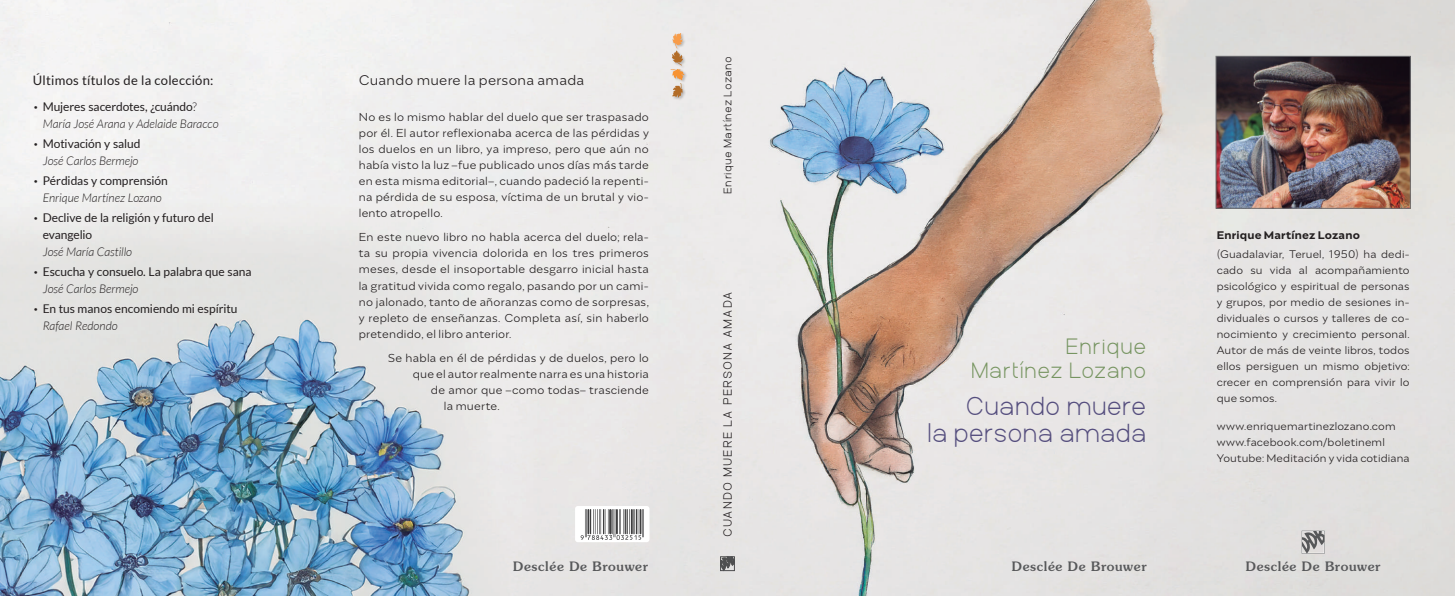
<style>
.page{position:relative;width:1455px;height:596px;background:#fff}
.page>*{position:absolute;margin:0;border:0;box-sizing:border-box;transform-origin:0 0}
.t1{font:26px/27px "Aperta";letter-spacing:-.015em;color:#554e7e;text-align:right}
.t2{font:22.2px "Aperta";letter-spacing:.01em;color:#82a56c}
.t3{font:22px "Aperta";letter-spacing:.005em;color:#82a56c}
.t4{font:300 14px "Engram";letter-spacing:.02em;color:#231f20}
.t5{font:500 13px "Souvenir Std";letter-spacing:.05em;color:#57585a}
.t6{font:13px "Lato";letter-spacing:.02em;color:#231f20}
.t7{font:italic 300 12px/17px "Lato";letter-spacing:-.005em;color:#231f20;text-align:center}
.t8{font:12px/19.8px "Lato";letter-spacing:-.005em;color:#231f20}
.t9{font:800 12px "Aperta";letter-spacing:.08em;color:#231f20}
.t10{font:300 11.5px/16px "Engram";letter-spacing:.02em;color:#231f20;text-align:justify}
.t11{font:300 11px/16px "Engram";letter-spacing:.015em;color:#231f20;text-align:justify}
.t12{font:800 11px "Aperta";letter-spacing:.035em;color:#231f20}
.t13{font:600 11px "Engram";letter-spacing:.02em;color:#231f20}
.s1{font-weight:900;font-style:normal}
.s2{font-weight:400;font-style:normal}
.s3{font-style:normal}
.s4{font-weight:900}
.s5{font-weight:300;font-style:italic}
</style>
<div class="page">
<img style="left:0;top:0;width:1454px;height:595px">
<div style="left:671px;top:50px;width:15px;height:19px;background:#231f20;opacity:.25"></div>
<div style="left:670px;top:68px;width:17px;height:15px;background:#231f20;opacity:.25"></div>
<div style="left:671px;top:83px;width:14px;height:18px;background:#231f20;opacity:.25"></div>
<div style="left:672px;top:33px;width:14px;height:19px;background:#eae8e8"></div>
<svg style="left:670px;top:33px;width:14px;height:64px"></svg>
<svg style="left:720px;top:556px;width:14px;height:14px"></svg>
<img style="left:1217px;top:58px;width:191px;height:148px">
<div style="left:1215px;top:56px;width:195px;height:152px;border:1px solid #6c6d70"></div>
<div style="left:575px;top:505px;width:74px;height:37px;background:#fff;border-radius:3px"></div>
<svg style="left:1301px;top:530px;width:23px;height:23px"></svg>
<svg style="left:580px;top:509px;width:64px;height:30px"></svg>
<p class="t6" style="left:33px;top:73px;width:182px">Últimos títulos de la colección:</p>
<p class="t7" style="left:43px;top:99px;width:177px;text-align:left;text-indent:-9px"><span class="s1">·</span> <span class="s2">Mujeres sacerdotes, ¿cuándo</span><span class="s3">?<br></span>María José Arana y Adelaide Baracco</p>
<p class="t7" style="left:34px;top:136px;width:108px"><span class="s1">·</span> <span class="s2">Motivación y salud<br></span>José Carlos Bermejo</p>
<p class="t7" style="left:34px;top:172px;width:135px"><span class="s1">·</span> <span class="s2">Pérdidas y comprensión<br></span>Enrique Martínez Lozano</p>
<p class="t8" style="left:43px;top:209px;width:173px;line-height:17px;text-indent:-9px"><span class="s4">·</span> Declive de la religión y futuro del evangelio</p>
<p class="t8" style="left:34px;top:241px;width:219px;text-indent:9px"><span class="s5">José María Castillo<br></span><span class="s4">·</span> Escucha y consuelo. La palabra que sana</p>
<p class="t8" style="left:34px;top:278px;width:205px;text-indent:9px"><span class="s5">José Carlos Bermejo<br></span><span class="s4">·</span> En tus manos encomiendo mi espíritu</p>
<p class="t7" style="left:43px;top:317px;width:77px">Rafael Redondo</p>
<p class="t4" style="left:359px;top:71px;width:227px">Cuando muere la persona amada</p>
<p class="t10" style="left:359px;top:108px;width:292px">No es lo mismo hablar del duelo que ser traspasado por él. El autor reflexionaba acerca de las pérdidas y los duelos en un libro, ya impreso, pero que aún no había visto la luz –fue publicado unos días más tarde en esta misma editorial–, cuando padeció la repenti&shy;na pérdida de su esposa, víctima de un brutal y vio&shy;lento atropello.</p>
<p class="t10" style="left:359px;top:229px;width:292px">En este nuevo libro no habla acerca del duelo; rela&shy;ta su propia vivencia dolorida en los tres primeros meses, desde el insoportable desgarro inicial hasta la gratitud vivida como regalo, pasando por un cami&shy;no jalonado, tanto de añoranzas como de sorpresas, y repleto de enseñanzas. Completa así, sin haberlo pretendido, el libro anterior.</p>
<p class="t10" style="left:388px;top:349px;width:262px">Se habla en él de pérdidas y de duelos, pero lo</p>
<p class="t10" style="left:413px;top:365px;width:237px">que el autor realmente narra es una historia</p>
<p class="t10" style="left:431px;top:381px;width:219px">de amor que –como todas– trasciende</p>
<p class="t10" style="left:444px;top:397px;width:58px">la muerte.</p>
<p class="t12" style="left:719px;top:193px;width:139px;rotate:-90deg">Enrique Martínez Lozano</p>
<p class="t9" style="left:718px;top:536px;width:247px;rotate:-90deg">CUANDO MUERE LA PERSONA AMADA</p>
<h2 class="t2" style="left:1065px;top:328px;width:83px">Enrique</h2>
<h3 class="t3" style="left:970px;top:353px;width:177px">Martínez Lozano</h3>
<h1 class="t1" style="left:927px;top:390px;width:221px">Cuando muere<br>la persona amada</h1>
<p class="t13" style="left:1216px;top:228px;width:145px">Enrique Martínez Lozano</p>
<p class="t11" style="left:1216px;top:246px;width:194px">(Guadalaviar, Teruel, 1950) ha dedi&shy;cado su vida al acompañamiento psicológico y espiritual de personas y grupos, por medio de sesiones in&shy;dividuales o cursos y talleres de co&shy;nocimiento y crecimiento personal.<br>Autor de más de veinte libros, todos ellos persiguen un mismo objetivo: crecer en comprensión para vivir lo que somos.</p>
<p class="t11" style="left:1216px;top:417px;width:194px;text-align:left">www.enriquemartinezlozano.com www.facebook.com/boletineml<br>Youtube: Meditación y vida cotidiana</p>
<p class="t5" style="left:513px;top:558px;width:136px">Desclée De Brouwer</p>
<p class="t5" style="left:1011px;top:557px;width:136px">Desclée De Brouwer</p>
<p class="t5" style="left:1245px;top:557px;width:136px">Desclée De Brouwer</p>
</div>
